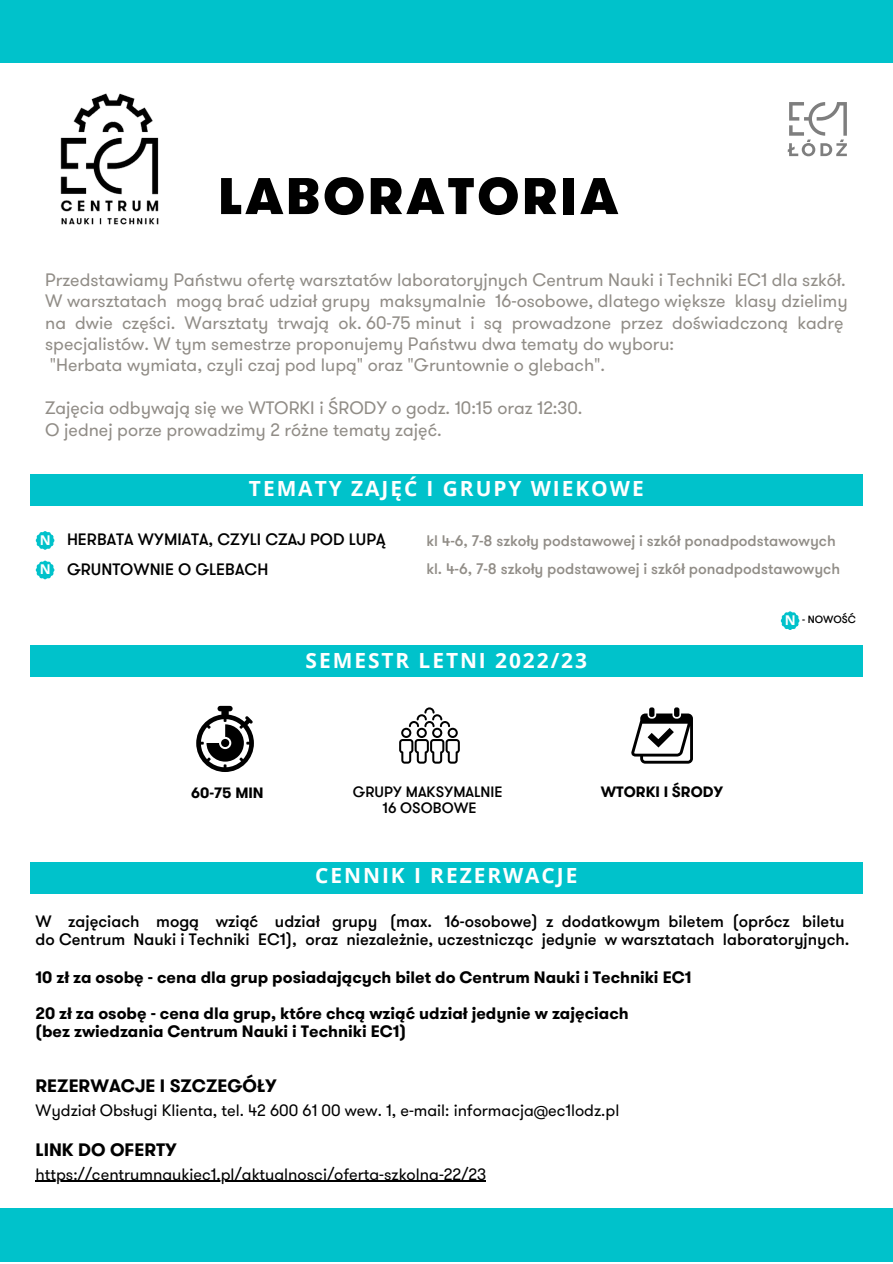
<style>
.page{position:relative;width:893px;height:1264px;background:#fff}
.page>*{position:absolute;margin:0;border:0;box-sizing:border-box;transform-origin:0 0}
.t1{font:900 51.45px "GT Walsheim Pro";letter-spacing:.05em;color:#000}
.t2{font:700 20.85px "Open Sans";letter-spacing:.095em;color:#fff}
.t3{font:18px/21.3px "GT Walsheim Pro";color:#918d87}
.t4{font:700 18px "GT Walsheim Pro";color:#000}
.t5{font:500 16.5px/18px "GT Walsheim Pro";color:#000}
.t6{font:700 16.5px/36px "GT Walsheim Pro";color:#000}
.t7{font:16.5px "GT Walsheim Pro";color:#000}
.t8{font:500 15.3px/28.7px "GT Walsheim Pro";color:#918d87}
.t9{font:500 15px "GT Walsheim Pro";color:#000}
.t10{font:700 15px "GT Walsheim Pro";color:#000}
.t11{font:700 13.5px "Open Sans";color:#fff}
.t12{font:500 10.5px "GT Walsheim Pro";color:#000}
</style>
<div class="page">
<img style="left:60px;top:93px;width:99px;height:132px">
<div style="left:30px;top:645px;width:832px;height:31px;background:#00c2cb"></div>
<div style="left:30px;top:862px;width:832px;height:31px;background:#00c2cb"></div>
<div style="left:30px;top:474px;width:832px;height:31px;background:#00c2cb"></div>
<div style="left:0;top:0;width:892px;height:63px;background:#00c2cb"></div>
<div style="left:0;top:1207px;width:892px;height:54px;background:#00c2cb"></div>
<div style="left:649px;top:707px;width:5px;height:10px;background:#000;border-radius:2px"></div>
<div style="left:674px;top:707px;width:5px;height:10px;background:#000;border-radius:2px"></div>
<svg style="left:631px;top:713px;width:62px;height:50px"></svg>
<svg style="left:196px;top:706px;width:58px;height:66px"></svg>
<div style="left:221px;top:739px;width:8px;height:8px;background:#000;border-radius:50%"></div>
<svg style="left:399px;top:707px;width:61px;height:56px"></svg>
<svg style="left:787px;top:102px;width:59px;height:54px"></svg>
<svg style="left:36px;top:560px;width:19px;height:19px"></svg>
<svg style="left:780px;top:611px;width:19px;height:19px"></svg>
<hr style="left:36px;top:1180px;width:450px;height:1px;background:#000">
<svg style="left:36px;top:531px;width:19px;height:19px"></svg>
<h1 class="t1" style="left:218px;top:160px;width:402px">LABORATORIA</h1>
<p class="t3" style="left:45px;top:269px;width:804px">Przedstawiamy Państwu ofertę warsztatów laboratoryjnych Centrum Nauki i Techniki EC1 dla szkół.<br>W warsztatach mogą brać udział grupy maksymalnie 16-osobowe, dlatego większe klasy dzielimy na dwie części. Warsztaty trwają ok. 60-75 minut i są prowadzone przez doświadczoną kadrę specjalistów. W tym semestrze proponujemy Państwu dwa tematy do wyboru:<br>"Herbata wymiata, czyli czaj pod lupą" oraz "Gruntownie o glebach".</p>
<p class="t3" style="left:45px;top:397px;width:539px">Zajęcia odbywają się we WTORKI i ŚRODY o godz. 10:15 oraz 12:30.<br>O jednej porze prowadzimy 2 różne tematy zajęć.</p>
<p class="t11" style="left:40px;top:530px;width:12px">N</p>
<p class="t11" style="left:40px;top:559px;width:12px">N</p>
<p class="t2" style="left:249px;top:474px;width:396px">TEMATY ZAJĘĆ I GRUPY WIEKOWE</p>
<p class="t5" style="left:67px;top:532px;width:320px">HERBATA WYMIATA, CZYLI CZAJ POD LUPĄ</p>
<p class="t8" style="left:426px;top:527px;width:415px">kl 4-6, 7-8 szkoły podstawowej i szkół ponadpodstawowych kl. 4-6, 7-8 szkoły podstawowej i szkół ponadpodstawowych</p>
<p class="t5" style="left:67px;top:562px;width:203px">GRUNTOWNIE O GLEBACH</p>
<p class="t2" style="left:305px;top:645px;width:283px">SEMESTR LETNI 2022/23</p>
<p class="t12" style="left:802px;top:615px;width:55px">- NOWOŚĆ</p>
<p class="t11" style="left:784px;top:610px;width:12px">N</p>
<p class="t10" style="left:191px;top:782px;width:74px">60-75 MIN</p>
<p class="t9" style="left:353px;top:785px;width:151px">GRUPY MAKSYMALNIE</p>
<p class="t10" style="left:600px;top:781px;width:124px">WTORKI I ŚRODY</p>
<p class="t9" style="left:382px;top:802px;width:96px">16 OSOBOWE</p>
<p class="t2" style="left:315px;top:860px;width:264px">CENNIK I REZERWACJE</p>
<p class="t5" style="left:36px;top:913px;width:815px">W zajęciach mogą wziąć udział grupy (max. 16-osobowe) z dodatkowym biletem (oprócz biletu do Centrum Nauki i Techniki EC1), oraz niezależnie, uczestnicząc jedynie w warsztatach laboratoryjnych.</p>
<p class="t6" style="left:36px;top:959px;width:657px">10 zł za osobę - cena dla grup posiadających bilet do Centrum Nauki i Techniki EC1<br>20 zł za osobę - cena dla grup, które chcą wziąć udział jedynie w zajęciach</p>
<p class="t6" style="left:36px;top:1013px;width:372px">(bez zwiedzania Centrum Nauki i Techniki EC1)</p>
<p class="t4" style="left:36px;top:1073px;width:243px">REZERWACJE I SZCZEGÓŁY</p>
<p class="t7" style="left:36px;top:1098px;width:585px">Wydział Obsługi Klienta, tel. 42 600 61 00 wew. 1, e-mail: informacja@ec1lodz.pl</p>
<p class="t4" style="left:36px;top:1137px;width:143px">LINK DO OFERTY</p>
<p class="t7" style="left:36px;top:1162px;width:452px">https://centrumnaukiec1.pl/aktualnosci/oferta-szkolna-22/23</p>
</div>
